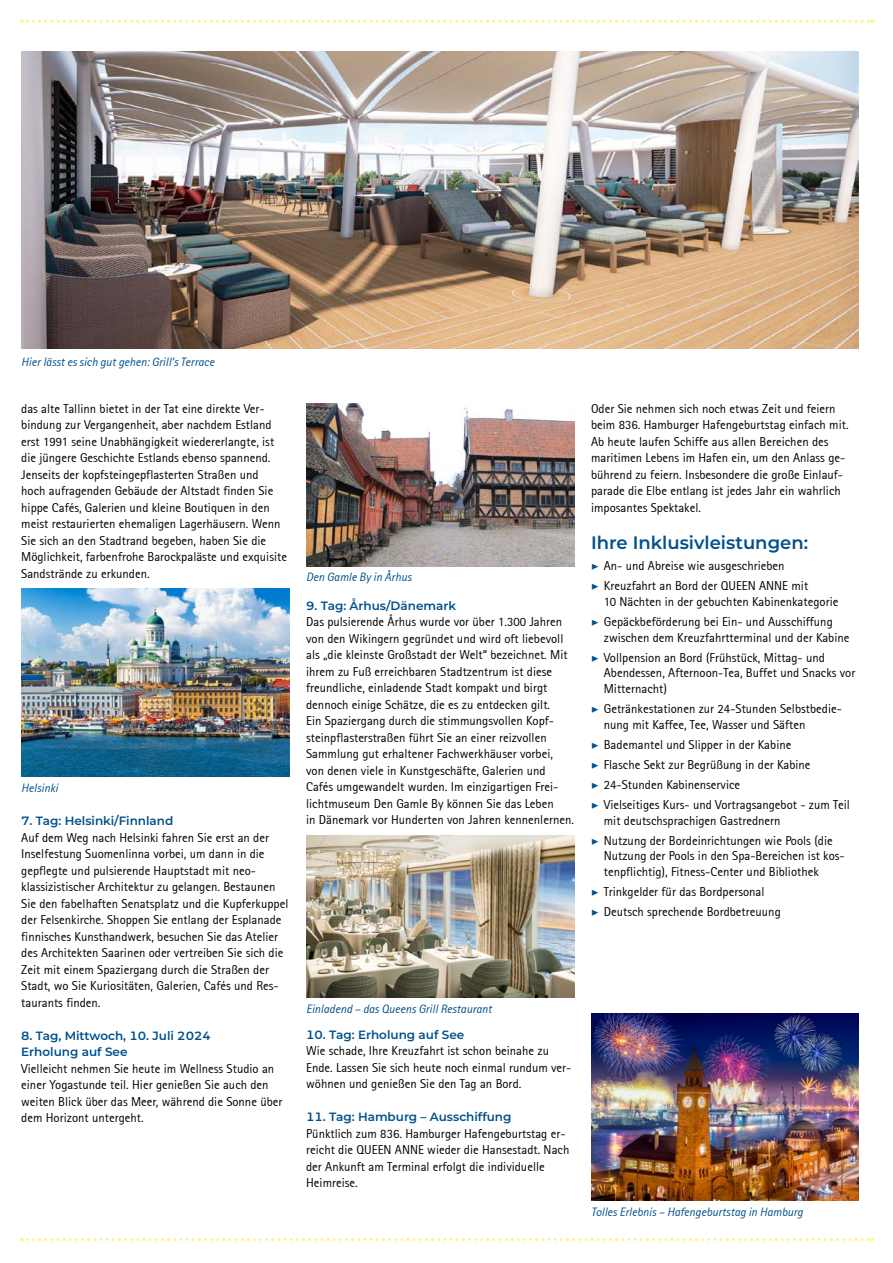
<style>
.page{position:relative;width:893px;height:1263px;background:#fff}
.page>*{position:absolute;margin:0;border:0;box-sizing:border-box;transform-origin:0 0}
.t1{font:600 18px "Montserrat";color:#00508c}
.t2{font:12.75px/16.5px "Rotis Sans Serif";color:#000}
.t3{font:italic 12px "Rotis Sans Serif";color:#00508c}
.t4{font:600 12px/16.5px "Montserrat";color:#00508c}
.s1{font-family:"Minion Pro";font-weight:700;font-style:italic;color:#00508c}
</style>
<div class="page">
<svg style="left:21px;top:20px;width:852px;height:3px"></svg>
<svg style="left:21px;top:1238px;width:852px;height:3px"></svg>
<img style="left:21px;top:51px;width:838px;height:298px">
<img style="left:21px;top:589px;width:268px;height:187px">
<img style="left:306px;top:404px;width:268px;height:162px">
<img style="left:306px;top:836px;width:268px;height:161px">
<img style="left:591px;top:1013px;width:268px;height:187px">
<p class="t3" style="left:21px;top:354px;width:195px">Hier lässt es sich gut gehen: Grill‘s Terrace</p>
<p class="t2" style="left:21px;top:400px;width:267px">das alte Tallinn bietet in der Tat eine direkte Ver&shy;bindung zur Vergangenheit, aber nachdem Estland erst 1991 seine Unabhängigkeit wiedererlangte, ist die jüngere Geschichte Estlands ebenso spannend.<br>Jenseits der kopfsteingepflasterten Straßen und<br>hoch aufragenden Gebäude der Altstadt finden Sie hippe Cafés, Galerien und kleine Boutiquen in den meist restaurierten ehemaligen Lagerhäusern. Wenn Sie sich an den Stadtrand begeben, haben Sie die Möglichkeit, farbenfrohe Barockpaläste und exquisite Sandstrände zu erkunden.</p>
<p class="t3" style="left:21px;top:781px;width:38px">Helsinki</p>
<p class="t4" style="left:21px;top:812px;width:154px">7. Tag: Helsinki/Finnland</p>
<p class="t2" style="left:21px;top:829px;width:269px">Auf dem Weg nach Helsinki fahren Sie erst an der Inselfestung Suomenlinna vorbei, um dann in die gepflegte und pulsierende Hauptstadt mit neo&shy;klassizistischer Architektur zu gelangen. Bestaunen Sie den fabelhaften Senatsplatz und die Kupferkuppel der Felsenkirche. Shoppen Sie entlang der Esplanade finnisches Kunsthandwerk, besuchen Sie das Atelier des Architekten Saarinen oder vertreiben Sie sich die Zeit mit einem Spaziergang durch die Straßen der Stadt, wo Sie Kuriositäten, Galerien, Cafés und Res&shy;taurants finden.</p>
<p class="t4" style="left:21px;top:1027px;width:191px">8. Tag, Mittwoch, 10. Juli 2024<br>Erholung auf See</p>
<p class="t2" style="left:21px;top:1060px;width:263px">Vielleicht nehmen Sie heute im Wellness Studio an einer Yogastunde teil. Hier genießen Sie auch den weiten Blick über das Meer, während die Sonne über dem Horizont untergeht.</p>
<p class="t3" style="left:306px;top:570px;width:107px">Den Gamle By in Århus</p>
<p class="t4" style="left:306px;top:596px;width:151px">9. Tag: Århus/Dänemark</p>
<p class="t2" style="left:306px;top:613px;width:269px">Das pulsierende Århus wurde vor über 1.300 Jahren von den Wikingern gegründet und wird oft liebevoll als „die kleinste Großstadt der Welt“ bezeichnet. Mit ihrem zu Fuß erreichbaren Stadtzentrum ist diese freundliche, einladende Stadt kompakt und birgt dennoch einige Schätze, die es zu entdecken gilt.<br>Ein Spaziergang durch die stimmungsvollen Kopf&shy;steinpflasterstraßen führt Sie an einer reizvollen Sammlung gut erhaltener Fachwerkhäuser vorbei, von denen viele in Kunstgeschäfte, Galerien und Cafés umgewandelt wurden. Im einzigartigen Frei&shy;lichtmuseum Den Gamle By können Sie das Leben<br>in Dänemark vor Hunderten von Jahren kennenlernen.</p>
<p class="t2" style="left:591px;top:400px;width:259px">Oder Sie nehmen sich noch etwas Zeit und feiern beim 836. Hamburger Hafengeburtstag einfach mit.<br>Ab heute laufen Schiffe aus allen Bereichen des maritimen Lebens im Hafen ein, um den Anlass ge&shy;bührend zu feiern. Insbesondere die große Einlauf&shy;parade die Elbe entlang ist jedes Jahr ein wahrlich imposantes Spektakel.</p>
<h1 class="t1" style="left:591px;top:530px;width:219px">Ihre Inklusivleistungen:</h1>
<p class="t2" style="left:591px;top:556px;width:219px;line-height:20px"><span class="s1">▶</span> An- und Abreise wie ausgeschrieben<br><span class="s1">▶</span> Kreuzfahrt an Bord der QUEEN ANNE mit</p>
<p class="t2" style="left:591px;top:591px;width:249px;line-height:20px;text-indent:13px">10 Nächten in der gebuchten Kabinenkategorie <span class="s1">▶</span> Gepäckbeförderung bei Ein- und Ausschiffung</p>
<p class="t2" style="left:591px;top:627px;width:260px;line-height:20px;text-indent:13px">zwischen dem Kreuzfahrtterminal und der Kabine <span class="s1">▶</span> Vollpension an Bord (Frühstück, Mittag- und</p>
<p class="t2" style="left:604px;top:665px;width:253px;line-height:15.8px">Abendessen, Afternoon-Tea, Buffet und Snacks vor<br>Mitternacht)</p>
<p class="t2" style="left:604px;top:701px;width:240px;line-height:15.8px;text-indent:-13px"><span class="s1">▶</span> Getränkestationen zur 24-Stunden Selbstbedie&shy;nung mit Kaffee, Tee, Wasser und Säften</p>
<p class="t2" style="left:591px;top:734px;width:260px;line-height:20px"><span class="s1">▶</span> Bademantel und Slipper in der Kabine<br><span class="s1">▶</span> Flasche Sekt zur Begrüßung in der Kabine<br><span class="s1">▶</span> 24-Stunden Kabinenservice<br><span class="s1">▶</span> Vielseitiges Kurs- und Vortragsangebot - zum Teil</p>
<p class="t2" style="left:591px;top:810px;width:243px;line-height:20px;text-indent:13px">mit deutschsprachigen Gastrednern<br><span class="s1">▶</span> Nutzung der Bordeinrichtungen wie Pools (die</p>
<p class="t2" style="left:604px;top:848px;width:242px;line-height:15.8px">Nutzung der Pools in den Spa-Bereichen ist kos&shy;tenpflichtig), Fitness-Center und Bibliothek</p>
<p class="t2" style="left:591px;top:882px;width:191px;line-height:20px"><span class="s1">▶</span> Trinkgelder für das Bordpersonal<br><span class="s1">▶</span> Deutsch sprechende Bordbetreuung</p>
<p class="t3" style="left:306px;top:1002px;width:187px">Einladend – das Queens Grill Restaurant</p>
<p class="t4" style="left:306px;top:1025px;width:160px">10. Tag: Erholung auf See</p>
<p class="t2" style="left:306px;top:1042px;width:267px">Wie schade, Ihre Kreuzfahrt ist schon beinahe zu<br>Ende. Lassen Sie sich heute noch einmal rundum ver&shy;wöhnen und genießen Sie den Tag an Bord.</p>
<p class="t4" style="left:306px;top:1108px;width:207px">11. Tag: Hamburg – Ausschiffung</p>
<p class="t2" style="left:306px;top:1125px;width:265px">Pünktlich zum 836. Hamburger Hafengeburtstag er&shy;reicht die QUEEN ANNE wieder die Hansestadt. Nach der Ankunft am Terminal erfolgt die individuelle Heimreise.</p>
<p class="t3" style="left:591px;top:1205px;width:213px">Tolles Erlebnis – Hafengeburtstag in Hamburg</p>
</div>
